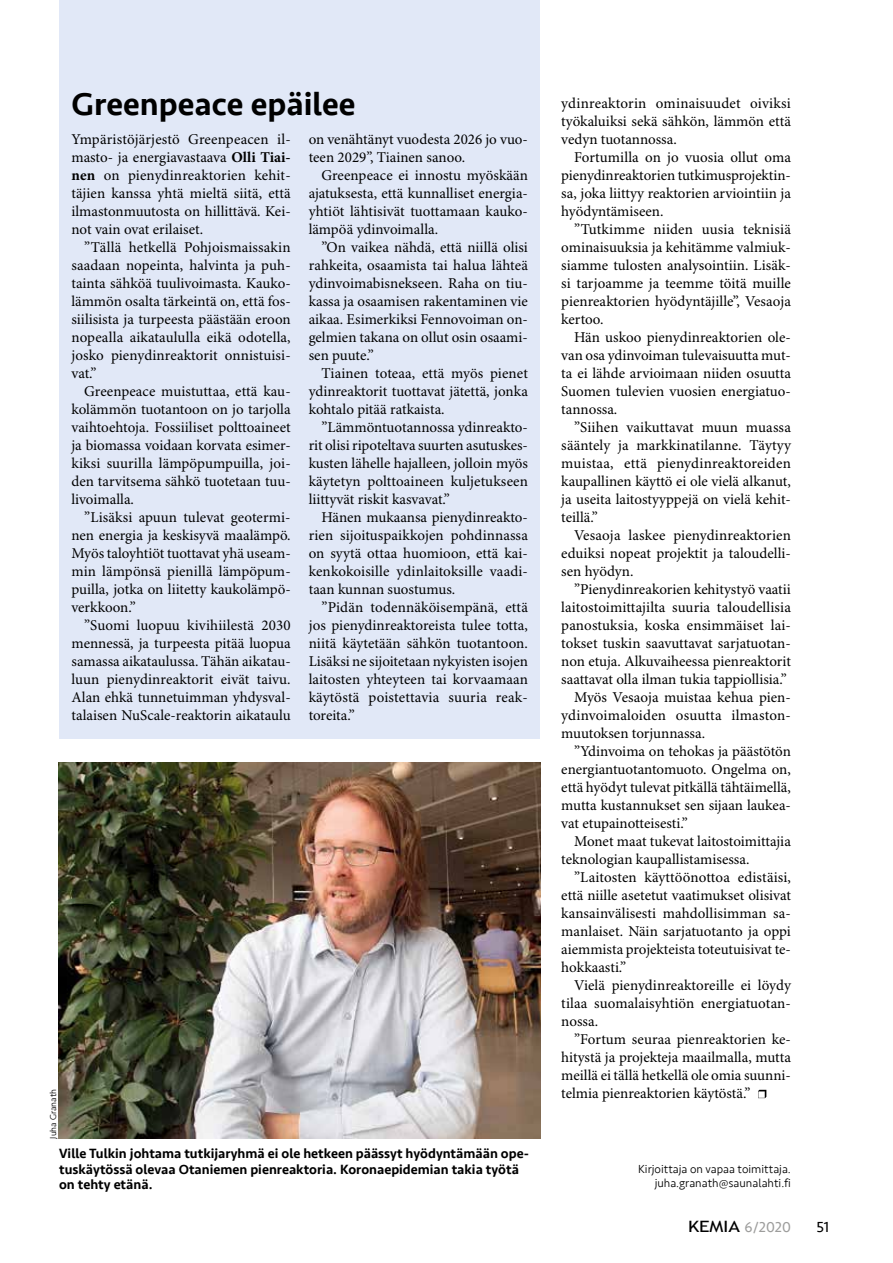
<style>
.page{position:relative;width:893px;height:1263px;background:#fff}
.page>*{position:absolute;margin:0;border:0;box-sizing:border-box;transform-origin:0 0}
.t1{font:500 33px "Seravek";color:#000}
.t2{font:15px/18px "Minion Pro";color:#000;text-align:justify}
.t3{font:15px "Seravek";color:#9d9d9c}
.t4{font:15px "Seravek";color:#000}
.t5{font:500 13.8px/15.8px "Seravek";color:#000}
.t6{font:300 12px/14.2px "Seravek";color:#000;text-align:right}
.t7{font:300 9px "Seravek";color:#000}
.s1{font-weight:700}
.s2{font-family:"Trebuchet MS";font-size:15.6px;color:#000}
</style>
<div class="page">
<div style="left:60px;top:0;width:480px;height:738px;background:#e1e8f7"></div>
<img style="left:59px;top:762px;width:481px;height:376px">
<svg style="left:758px;top:1090px;width:8px;height:8px"></svg>
<p class="t7" style="left:48px;top:1138px;width:51px;rotate:-90deg">Juha Granath</p>
<h1 class="t1" style="left:71px;top:83px;width:286px">Greenpeace epäilee</h1>
<p class="t2" style="left:561px;top:95px;width:231px">ydinreaktorin ominaisuudet oiviksi työkaluiksi sekä sähkön, lämmön että vedyn tuotannossa.</p>
<p class="t2" style="left:561px;top:149px;width:231px;text-indent:13px">Fortumilla on jo vuosia ollut oma pienydinreaktorien tutkimusprojektin&shy;sa, joka liittyy reaktorien arviointiin ja hyödyntämiseen.</p>
<p class="t2" style="left:561px;top:221px;width:231px;text-indent:13px">”Tutkimme niiden uusia teknisiä ominaisuuksia ja kehitämme valmiuk&shy;siamme tulosten analysointiin. Lisäk&shy;si tarjoamme ja teemme töitä muille pienreaktorien hyödyntäjille”, Vesaoja kertoo.</p>
<p class="t2" style="left:561px;top:329px;width:231px;text-indent:13px">Hän uskoo pienydinreaktorien ole&shy;van osa ydinvoiman tulevaisuutta mut&shy;ta ei lähde arvioimaan niiden osuutta Suomen tulevien vuosien energiatuo&shy;tannossa.</p>
<p class="t2" style="left:561px;top:419px;width:231px;text-indent:13px">”Siihen vaikuttavat muun muassa sääntely ja markkinatilanne. Täytyy muistaa, että pienydinreaktoreiden kaupallinen käyttö ei ole vielä alkanut, ja useita laitostyyppejä on vielä kehit&shy;teillä.”</p>
<p class="t2" style="left:561px;top:527px;width:231px;text-indent:13px">Vesaoja laskee pienydinreaktorien eduiksi nopeat projektit ja taloudelli&shy;sen hyödyn.</p>
<p class="t2" style="left:574px;top:581px;width:218px">”Pienydinreakorien kehitystyö vaatii</p>
<p class="t2" style="left:561px;top:599px;width:231px">laitostoimittajilta suuria taloudellisia</p>
<p class="t2" style="left:561px;top:617px;width:231px">panostuksia, koska ensimmäiset lai-</p>
<p class="t2" style="left:561px;top:635px;width:231px">tokset tuskin saavuttavat sarjatuotan-</p>
<p class="t2" style="left:561px;top:653px;width:231px">non etuja. Alkuvaiheessa pienreaktorit</p>
<p class="t2" style="left:561px;top:671px;width:227px">saattavat olla ilman tukia tappiollisia.”</p>
<p class="t2" style="left:574px;top:689px;width:218px">Myös Vesaoja muistaa kehua pien-</p>
<p class="t2" style="left:561px;top:707px;width:231px">ydinvoimaloiden osuutta ilmaston-</p>
<p class="t2" style="left:561px;top:725px;width:145px">muutoksen torjunnassa.</p>
<p class="t2" style="left:574px;top:743px;width:218px">”Ydinvoima on tehokas ja päästötön</p>
<p class="t2" style="left:561px;top:761px;width:231px">energiantuotantomuoto. Ongelma on,</p>
<p class="t2" style="left:561px;top:779px;width:231px">että hyödyt tulevat pitkällä tähtäimellä,</p>
<p class="t2" style="left:561px;top:797px;width:231px">mutta kustannukset sen sijaan laukea-</p>
<p class="t2" style="left:561px;top:815px;width:128px">vat etupainotteisesti.”</p>
<p class="t2" style="left:574px;top:833px;width:218px">Monet maat tukevat laitostoimittajia</p>
<p class="t2" style="left:561px;top:851px;width:190px">teknologian kaupallistamisessa.</p>
<p class="t2" style="left:574px;top:869px;width:218px">”Laitosten käyttöönottoa edistäisi,</p>
<p class="t2" style="left:561px;top:887px;width:231px">että niille asetetut vaatimukset olisivat</p>
<p class="t2" style="left:561px;top:905px;width:231px">kansainvälisesti mahdollisimman sa-</p>
<p class="t2" style="left:561px;top:923px;width:231px">manlaiset. Näin sarjatuotanto ja oppi</p>
<p class="t2" style="left:561px;top:941px;width:231px">aiemmista projekteista toteutuisivat te-</p>
<p class="t2" style="left:561px;top:959px;width:66px">hokkaasti.”</p>
<p class="t2" style="left:574px;top:977px;width:218px">Vielä pienydinreaktoreille ei löydy</p>
<p class="t2" style="left:561px;top:995px;width:231px">tilaa suomalaisyhtiön energiatuotan-</p>
<p class="t2" style="left:561px;top:1013px;width:38px">nossa.</p>
<p class="t2" style="left:574px;top:1031px;width:218px">”Fortum seuraa pienreaktorien ke-</p>
<p class="t2" style="left:561px;top:1049px;width:231px">hitystä ja projekteja maailmalla, mutta</p>
<p class="t2" style="left:561px;top:1067px;width:231px">meillä ei tällä hetkellä ole omia suunni-</p>
<p class="t2" style="left:561px;top:1085px;width:191px">telmia pienreaktorien käytöstä.”</p>
<p class="t2" style="left:71px;top:131px;width:221px">Ympäristöjärjestö Greenpeacen il&shy;masto- ja energiavastaava <span class="s1">Olli Tiai&shy;nen</span> on pienydinreaktorien kehit&shy;täjien kanssa yhtä mieltä siitä, että ilmastonmuutosta on hillittävä. Kei&shy;not vain ovat erilaiset.</p>
<p class="t2" style="left:71px;top:239px;width:221px;text-indent:13px">”Tällä hetkellä Pohjoismaissakin saadaan nopeinta, halvinta ja puh&shy;tainta sähköä tuulivoimasta. Kauko&shy;lämmön osalta tärkeintä on, että fos&shy;siilisista ja turpeesta päästään eroon nopealla aikataululla eikä odotella, josko pienydinreaktorit onnistuisi&shy;vat.”</p>
<p class="t2" style="left:71px;top:383px;width:221px;text-indent:13px">Greenpeace muistuttaa, että kau&shy;kolämmön tuotantoon on jo tarjolla vaihtoehtoja. Fossiiliset polttoaineet ja biomassa voidaan korvata esimer&shy;kiksi suurilla lämpöpumpuilla, joi&shy;den tarvitsema sähkö tuotetaan tuu&shy;livoimalla.</p>
<p class="t2" style="left:71px;top:509px;width:221px;text-indent:13px">”Lisäksi apuun tulevat geotermi&shy;nen energia ja keskisyvä maalämpö.<br>Myös taloyhtiöt tuottavat yhä useam&shy;min lämpönsä pienillä lämpöpum&shy;puilla, jotka on liitetty kaukolämpö&shy;verkkoon.”</p>
<p class="t2" style="left:71px;top:617px;width:221px;text-indent:13px">”Suomi luopuu kivihiilestä 2030 mennessä, ja turpeesta pitää luopua samassa aikataulussa. Tähän aikatau&shy;luun pienydinreaktorit eivät taivu.<br>Alan ehkä tunnetuimman yhdysval&shy;talaisen NuScale-reaktorin aikataulu</p>
<p class="t2" style="left:309px;top:131px;width:221px">on venähtänyt vuodesta 2026 jo vuo&shy;teen 2029”, Tiainen sanoo.</p>
<p class="t2" style="left:309px;top:167px;width:221px;text-indent:13px">Greenpeace ei innostu myöskään ajatuksesta, että kunnalliset energia&shy;yhtiöt lähtisivät tuottamaan kauko&shy;lämpöä ydinvoimalla.</p>
<p class="t2" style="left:309px;top:239px;width:221px;text-indent:13px">”On vaikea nähdä, että niillä olisi rahkeita, osaamista tai halua lähteä ydinvoimabisnekseen. Raha on tiu&shy;kassa ja osaamisen rakentaminen vie aikaa. Esimerkiksi Fennovoiman on&shy;gelmien takana on ollut osin osaami&shy;sen puute.”</p>
<p class="t2" style="left:309px;top:365px;width:221px;text-indent:13px">Tiainen toteaa, että myös pienet ydinreaktorit tuottavat jätettä, jonka kohtalo pitää ratkaista.</p>
<p class="t2" style="left:309px;top:419px;width:221px;text-indent:13px">”Lämmöntuotannossa ydinreakto&shy;rit olisi ripoteltava suurten asutuskes&shy;kusten lähelle hajalleen, jolloin myös käytetyn polttoaineen kuljetukseen liittyvät riskit kasvavat.”</p>
<p class="t2" style="left:309px;top:509px;width:221px;text-indent:13px">Hänen mukaansa pienydinreakto&shy;rien sijoituspaikkojen pohdinnassa on syytä ottaa huomioon, että kai&shy;kenkokoisille ydinlaitoksille vaadi&shy;taan kunnan suostumus.</p>
<p class="t2" style="left:309px;top:599px;width:221px;text-indent:13px">”Pidän todennäköisempänä, että jos pienydinreaktoreista tulee totta, niitä käytetään sähkön tuotantoon.<br>Lisäksi ne sijoitetaan nykyisten isojen laitosten yhteyteen tai korvaamaan käytöstä poistettavia suuria reak&shy;toreita.”</p>
<p class="t5" style="left:59px;top:1145px;width:472px">Ville Tulkin johtama tutkijaryhmä ei ole hetkeen päässyt hyödyntämään ope&shy;tuskäytössä olevaa Otaniemen pienreaktoria. Koronaepidemian takia työtä on tehty etänä.</p>
<p class="t6" style="left:638px;top:1162px;width:154px">Kirjoittaja on vapaa toimittaja. juha.granath@saunalahti.fi</p>
<p class="t3" style="left:688px;top:1215px;width:104px"><span class="s2">KEMIA</span> 6/2020</p>
<p class="t4" style="left:816px;top:1215px;width:14px">51</p>
</div>
